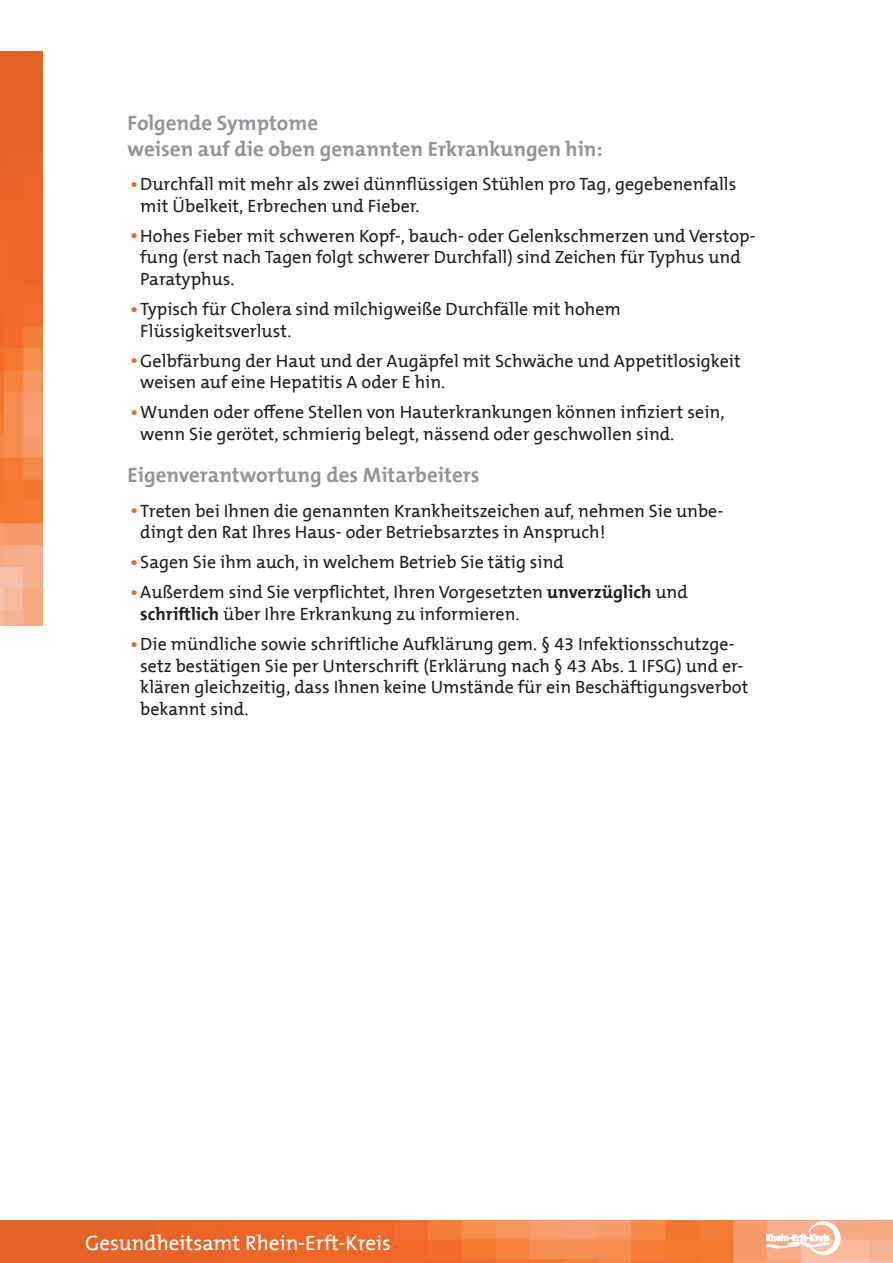
<style>
.page{position:relative;width:893px;height:1263px;background:#fff}
.page>*{position:absolute;margin:0;border:0;box-sizing:border-box;transform-origin:0 0}
.t1{font:700 21px/25.2px "The Mix";color:#939598}
.t2{font:21px "The Mix";color:#fff}
.t3{font:18px/21.6px "The Mix BF";color:#231f20}
.s1{font-size:21px;color:#f06829}
.s2{font-weight:700}
</style>
<div class="page">
<img style="left:0;top:1220px;width:893px;height:43px">
<img style="left:0;top:51px;width:43px;height:574px">
<svg style="left:766px;top:1222px;width:74px;height:32px"></svg>
<p class="t1" style="left:128px;top:111px;width:477px">Folgende Symptome<br>weisen auf die oben genannten Erkrankungen hin:</p>
<p class="t3" style="left:140px;top:174px;width:598px;text-indent:-11px"><span class="s1">•</span>Durchfall mit mehr als zwei dünnflüssigen Stühlen pro Tag, gegebenenfalls mit Übelkeit, Erbrechen und Fieber.</p>
<p class="t3" style="left:140px;top:225px;width:617px;text-indent:-11px"><span class="s1">•</span>Hohes Fieber mit schweren Kopf-, bauch- oder Gelenkschmerzen und Verstop&shy;fung (erst nach Tagen folgt schwerer Durchfall) sind Zeichen für Typhus und<br>Paratyphus.</p>
<p class="t3" style="left:140px;top:299px;width:482px;text-indent:-11px"><span class="s1">•</span>Typisch für Cholera sind milchigweiße Durchfälle mit hohem<br>Flüssigkeitsverlust.</p>
<p class="t3" style="left:140px;top:350px;width:602px;text-indent:-11px"><span class="s1">•</span>Gelbfärbung der Haut und der Augäpfel mit Schwäche und Appetitlosigkeit weisen auf eine Hepatitis A oder E hin.</p>
<p class="t3" style="left:140px;top:402px;width:586px;text-indent:-11px"><span class="s1">•</span>Wunden oder offene Stellen von Hauterkrankungen können infiziert sein, wenn Sie gerötet, schmierig belegt, nässend oder geschwollen sind.</p>
<p class="t1" style="left:128px;top:463px;width:354px">Eigenverantwortung des Mitarbeiters</p>
<p class="t3" style="left:140px;top:500px;width:584px;text-indent:-11px"><span class="s1">•</span>Treten bei Ihnen die genannten Krankheitszeichen auf, nehmen Sie unbe&shy;dingt den Rat Ihres Haus- oder Betriebsarztes in Anspruch!</p>
<p class="t3" style="left:130px;top:552px;width:436px"><span class="s1">•</span>Sagen Sie ihm auch, in welchem Betrieb Sie tätig sind</p>
<p class="t3" style="left:140px;top:582px;width:549px;text-indent:-11px"><span class="s1">•</span>Außerdem sind Sie verpflichtet, Ihren Vorgesetzten <span class="s2">unverzüglich</span> und <span class="s2">schriftlich</span> über Ihre Erkrankung zu informieren.</p>
<p class="t3" style="left:140px;top:634px;width:610px;text-indent:-11px"><span class="s1">•</span>Die mündliche sowie schriftliche Aufklärung gem. § 43 Infektionsschutzge&shy;setz bestätigen Sie per Unterschrift (Erklärung nach § 43 Abs. 1 IFSG) und er&shy;klären gleichzeitig, dass Ihnen keine Umstände für ein Beschäftigungsverbot bekannt sind.</p>
<p class="t2" style="left:85px;top:1231px;width:308px">Gesundheitsamt Rhein-Erft-Kreis</p>
</div>
